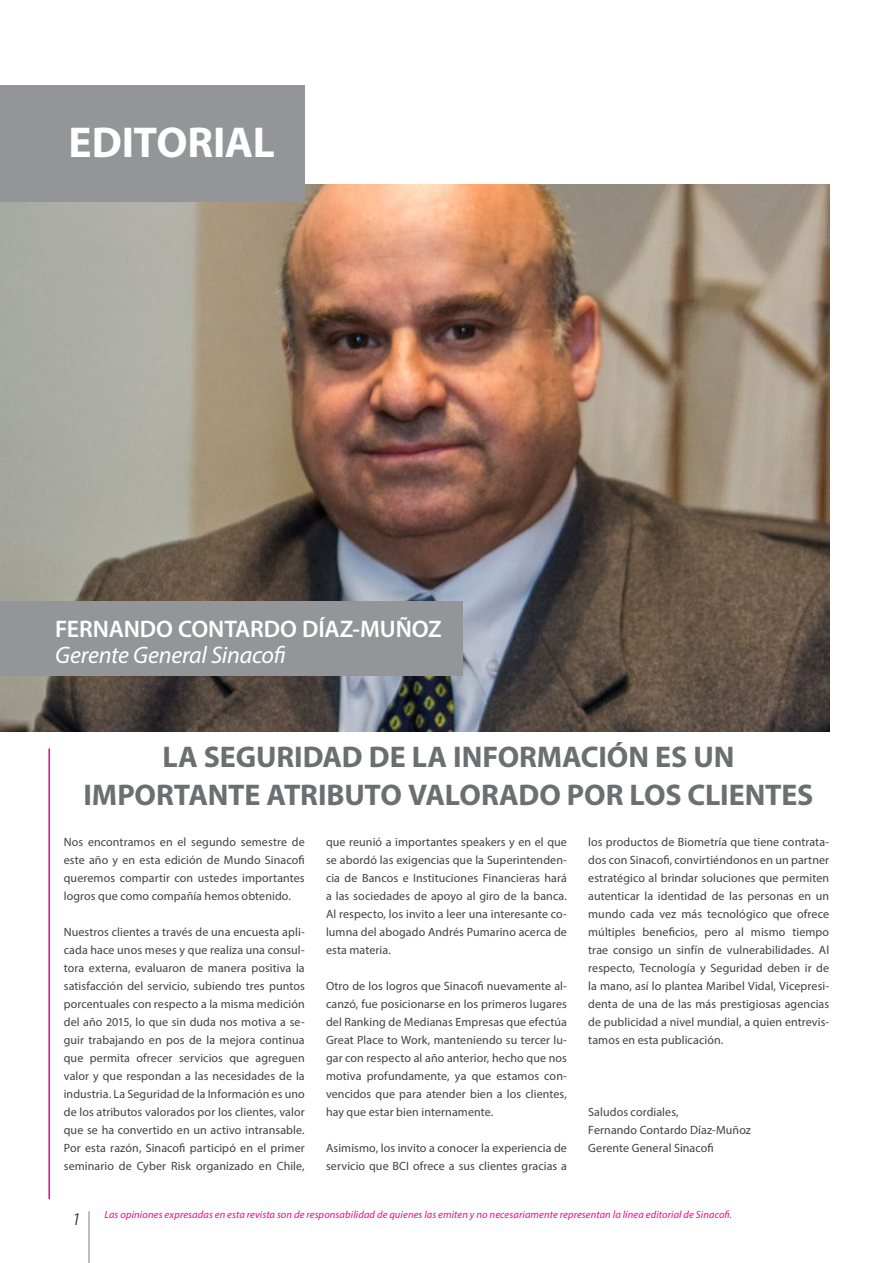
<style>
.page{position:relative;width:893px;height:1263px;background:#fff}
.page>*{position:absolute;margin:0;border:0;box-sizing:border-box;transform-origin:0 0}
.t1{font:700 43.35px "Myriad Pro";letter-spacing:-.01em;color:#fff}
.t2{font:700 30px/37.5px "Myriad Pro";letter-spacing:-.005em;color:#6d6e71;text-align:center}
.t3{font:600 24px "Myriad Pro";letter-spacing:-.005em;color:#fff}
.t4{font:italic 24px "Myriad Pro";letter-spacing:-.01em;color:#fff}
.t5{font:italic condensed 18px "Myriad Pro";color:#414042}
.t6{font:12px/18px "Myriad Pro";letter-spacing:.01em;color:#414042;text-align:justify}
.t7{font:italic 10.5px "Myriad Pro";letter-spacing:.01em;color:#ea0b8c}
</style>
<div class="page">
<hr style="left:88px;top:1211px;width:2px;height:52px;background:#a7a9ac">
<img style="left:0;top:185px;width:829px;height:546px">
<div style="left:0;top:601px;width:462px;height:75px;background:#939598"></div>
<hr style="left:48px;top:748px;width:2px;height:451px;background:#ec008c">
<div style="left:0;top:85px;width:305px;height:117px;background:#939598"></div>
<h1 class="t1" style="left:68px;top:114px;width:208px">EDITORIAL</h1>
<h3 class="t3" style="left:55px;top:614px;width:388px">FERNANDO CONTARDO DÍAZ-MUÑOZ</h3>
<h3 class="t4" style="left:55px;top:640px;width:232px">Gerente General Sinacofi</h3>
<h2 class="t2" style="left:83px;top:737px;width:731px">LA SEGURIDAD DE LA INFORMACIÓN ES UN<br>IMPORTANTE ATRIBUTO VALORADO POR LOS CLIENTES</h2>
<p class="t6" style="left:64px;top:833px;width:242px">Nos encontramos en el segundo semestre de este año y en esta edición de Mundo Sinacofi queremos compartir con ustedes importantes logros que como compañía hemos obtenido.</p>
<p class="t6" style="left:64px;top:923px;width:242px">Nuestros clientes a través de una encuesta apli&shy;cada hace unos meses y que realiza una consul&shy;tora externa, evaluaron de manera positiva la satisfacción del servicio, subiendo tres puntos porcentuales con respecto a la misma medición del año 2015, lo que sin duda nos motiva a se&shy;guir trabajando en pos de la mejora continua que permita ofrecer servicios que agreguen valor y que respondan a las necesidades de la industria. La Seguridad de la Información es uno de los atributos valorados por los clientes, valor que se ha convertido en un activo intransable.<br>Por esta razón, Sinacofi participó en el primer seminario de Cyber Risk organizado en Chile,</p>
<p class="t6" style="left:326px;top:833px;width:242px">que reunió a importantes speakers y en el que se abordó las exigencias que la Superintenden&shy;cia de Bancos e Instituciones Financieras hará a las sociedades de apoyo al giro de la banca.<br>Al respecto, los invito a leer una interesante co&shy;lumna del abogado Andrés Pumarino acerca de esta materia.</p>
<p class="t6" style="left:326px;top:977px;width:242px">Otro de los logros que Sinacofi nuevamente al&shy;canzó, fue posicionarse en los primeros lugares del Ranking de Medianas Empresas que efectúa Great Place to Work, manteniendo su tercer lu&shy;gar con respecto al año anterior, hecho que nos motiva profundamente, ya que estamos con&shy;vencidos que para atender bien a los clientes, hay que estar bien internamente.</p>
<p class="t6" style="left:326px;top:1139px;width:242px">Asimismo, los invito a conocer la experiencia de servicio que BCI ofrece a sus clientes gracias a</p>
<p class="t6" style="left:588px;top:833px;width:242px">los productos de Biometría que tiene contrata&shy;dos con Sinacofi, convirtiéndonos en un partner estratégico al brindar soluciones que permiten autenticar la identidad de las personas en un mundo cada vez más tecnológico que ofrece múltiples beneficios, pero al mismo tiempo trae consigo un sinfín de vulnerabilidades. Al respecto, Tecnología y Seguridad deben ir de la mano, así lo plantea Maribel Vidal, Vicepresi&shy;denta de una de las más prestigiosas agencias de publicidad a nivel mundial, a quien entrevis&shy;tamos en esta publicación.</p>
<p class="t6" style="left:588px;top:1103px;width:164px;text-align:left">Saludos cordiales,<br>Fernando Contardo Díaz-Muñoz<br>Gerente General Sinacofi</p>
<h3 class="t5" style="left:73px;top:1208px;width:8px">1</h3>
<p class="t7" style="left:104px;top:1207px;width:629px">Las opiniones expresadas en esta revista son de responsabilidad de quienes las emiten y no necesariamente representan la línea editorial de Sinacofi.</p>
</div>
